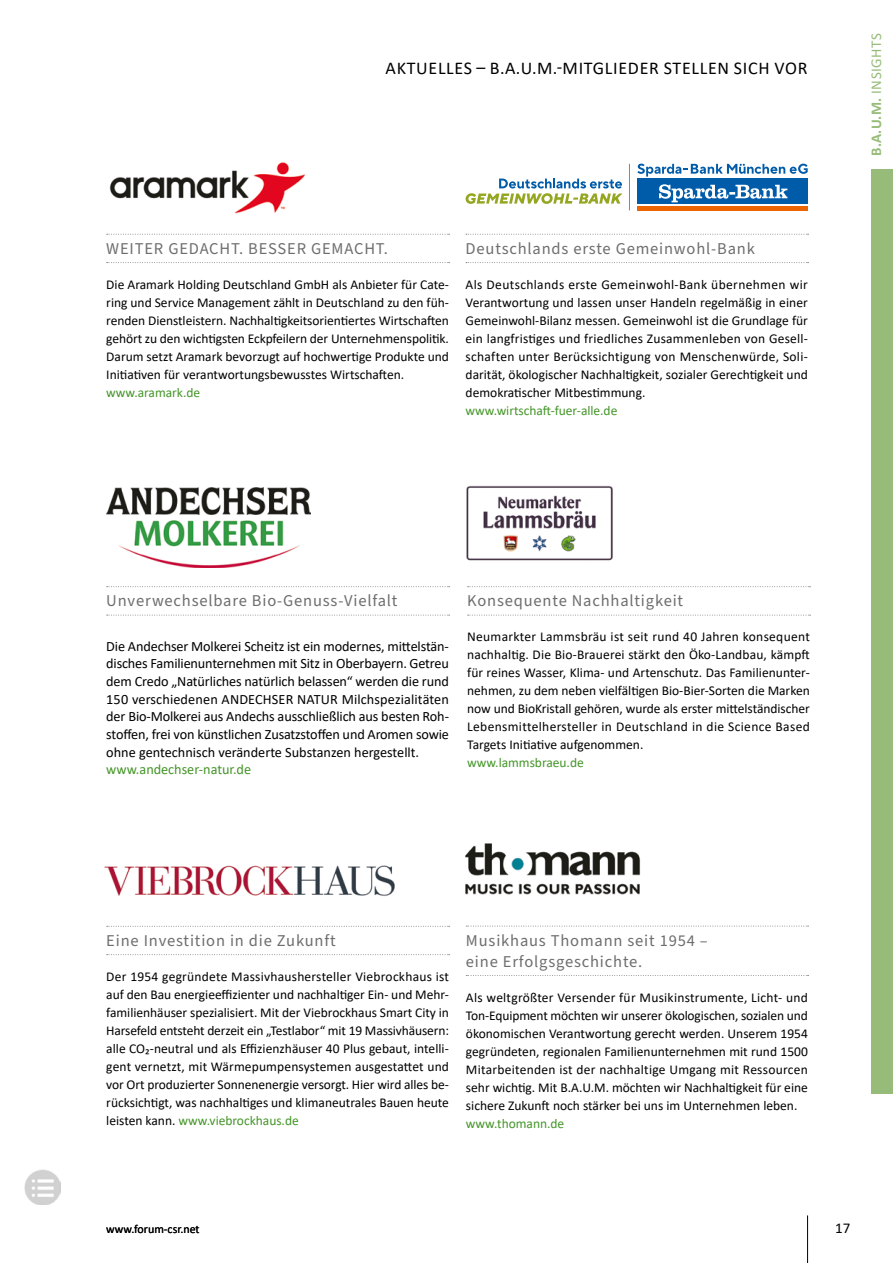
<style>
.page{position:relative;width:893px;height:1263px;background:#fff}
.page>*{position:absolute;margin:0;border:0;box-sizing:border-box;transform-origin:0 0}
.t1{font:18px "Calibri";letter-spacing:.04em;color:#000}
.t2{font:16.5px/21px "Source Sans Pro";letter-spacing:.05em;color:#6e6e6e}
.t3{font:700 15px "Calibri";color:#97bc79}
.t4{font:15px "Calibri";color:#000}
.t5{font:14.25px/17.7px "Calibri";color:#000;text-align:justify}
.t6{font:14.25px "Calibri";color:#449528}
.t7{font:13.5px/18px "Calibri";color:#000;text-align:justify}
.t8{font:13.5px "Calibri";color:#449528}
.t9{font:12px "Calibri";color:#000}
.s1{font-weight:400}
.s2{color:#449528}
</style>
<div class="page">
<div style="left:872px;top:169px;width:21px;height:925px;background:#97bc79"></div>
<hr style="left:807px;top:1215px;width:1px;height:48px;background:#000">
<img style="left:25px;top:1169px;width:35px;height:36px">
<svg style="left:466px;top:234px;width:342px;height:1px"></svg>
<svg style="left:466px;top:262px;width:342px;height:1px"></svg>
<div style="left:636px;top:177px;width:173px;height:35px;border:2px solid #fff"></div>
<div style="left:637px;top:179px;width:171px;height:25px;background:#005ba9"></div>
<hr style="left:637px;top:206px;width:171px;height:4px;background:#ec6500">
<svg style="left:659px;top:184px;width:128px;height:18px"></svg>
<svg style="left:637px;top:164px;width:171px;height:13px"></svg>
<svg style="left:466px;top:179px;width:157px;height:25px"></svg>
<hr style="left:629px;top:164px;width:1px;height:46px;background:#868786">
<img style="left:104px;top:865px;width:291px;height:31px">
<img style="left:107px;top:488px;width:203px;height:79px">
<img style="left:466px;top:485px;width:147px;height:76px">
<svg style="left:466px;top:926px;width:342px;height:1px"></svg>
<svg style="left:466px;top:975px;width:342px;height:1px"></svg>
<img style="left:465px;top:843px;width:175px;height:52px">
<svg style="left:468px;top:586px;width:342px;height:1px"></svg>
<svg style="left:468px;top:615px;width:342px;height:1px"></svg>
<svg style="left:107px;top:926px;width:343px;height:1px"></svg>
<svg style="left:107px;top:954px;width:343px;height:1px"></svg>
<img style="left:109px;top:162px;width:197px;height:52px">
<svg style="left:107px;top:234px;width:343px;height:1px"></svg>
<svg style="left:107px;top:262px;width:343px;height:1px"></svg>
<svg style="left:107px;top:586px;width:343px;height:1px"></svg>
<svg style="left:107px;top:615px;width:343px;height:1px"></svg>
<h1 class="t1" style="left:386px;top:55px;width:423px">AKTUELLES – B.A.U.M.-MITGLIEDER STELLEN SICH VOR</h1>
<p class="t2" style="left:106px;top:238px;width:283px">WEITER GEDACHT. BESSER GEMACHT.</p>
<p class="t7" style="left:106px;top:275px;width:344px">Die Aramark Holding Deutschland GmbH als Anbieter für Cate&shy;ring und Service Management zählt in Deutschland zu den füh&shy;renden Dienstleistern. Nachhaltigkeitsorientiertes Wirtschaften gehört zu den wichtigsten Eckpfeilern der Unternehmenspolitik.<br>Darum setzt Aramark bevorzugt auf hochwertige Produkte und Initiativen für verantwortungsbewusstes Wirtschaften.</p>
<p class="t8" style="left:106px;top:383px;width:95px">www.aramark.de</p>
<p class="t2" style="left:466px;top:238px;width:291px">Deutschlands erste Gemeinwohl-Bank</p>
<p class="t7" style="left:466px;top:275px;width:344px">Als Deutschlands erste Gemeinwohl-Bank übernehmen wir Verantwortung und lassen unser Handeln regelmäßig in einer Gemeinwohl-Bilanz messen. Gemeinwohl ist die Grundlage für ein langfristiges und friedliches Zusammenleben von Gesell&shy;schaften unter Berücksichtigung von Menschenwürde, Soli&shy;darität, ökologischer Nachhaltigkeit, sozialer Gerechtigkeit und demokratischer Mitbestimmung.</p>
<p class="t8" style="left:466px;top:401px;width:153px">www.wirtschaft-fuer-alle.de</p>
<p class="t3" style="left:867px;top:156px;width:125px;rotate:-90deg">B.A.U.M. <span class="s1">INSIGHTS</span></p>
<p class="t2" style="left:106px;top:591px;width:293px">Unverwechselbare Bio-Genuss-Vielfalt</p>
<p class="t5" style="left:106px;top:637px;width:344px">Die Andechser Molkerei Scheitz ist ein modernes, mittelstän&shy;disches Familienunternehmen mit Sitz in Oberbayern. Getreu dem Credo „Natürliches natürlich belassen“ werden die rund 150 verschiedenen ANDECHSER NATUR Milchspezialitäten der Bio-Molkerei aus Andechs ausschließlich aus besten Roh&shy;stoffen, frei von künstlichen Zusatzstoffen und Aromen sowie ohne gentechnisch veränderte Substanzen hergestellt.</p>
<p class="t6" style="left:106px;top:759px;width:146px">www.andechser-natur.de</p>
<p class="t2" style="left:467px;top:591px;width:218px">Konsequente Nachhaltigkeit</p>
<p class="t7" style="left:467px;top:627px;width:344px">Neumarkter Lammsbräu ist seit rund 40 Jahren konsequent nachhaltig. Die Bio-Brauerei stärkt den Öko-Landbau, kämpft für reines Wasser, Klima- und Artenschutz. Das Familienunter&shy;nehmen, zu dem neben vielfältigen Bio-Bier-Sorten die Marken now und BioKristall gehören, wurde als erster mittelständischer Lebensmittelhersteller in Deutschland in die Science Based Targets Initiative aufgenommen.</p>
<p class="t8" style="left:467px;top:753px;width:118px">www.lammsbraeu.de</p>
<p class="t2" style="left:106px;top:930px;width:231px">Eine Investition in die Zukunft</p>
<p class="t7" style="left:106px;top:967px;width:344px">Der 1954 gegründete Massivhaushersteller Viebrockhaus ist auf den Bau energieeffizienter und nachhaltiger Ein- und Mehr&shy;familienhäuser spezialisiert. Mit der Viebrockhaus Smart City in Harsefeld entsteht derzeit ein „Testlabor“ mit 19 Massivhäusern: alle CO₂-neutral und als Effizienzhäuser 40 Plus gebaut, intelli&shy;gent vernetzt, mit Wärmepumpensystemen ausgestattet und vor Ort produzierter Sonnenenergie versorgt. Hier wird alles be&shy;rücksichtigt, was nachhaltiges und klimaneutrales Bauen heute leisten kann. <span class="s2">www.viebrockhaus.de</span></p>
<p class="t2" style="left:466px;top:930px;width:243px">Musikhaus Thomann seit 1954 – eine Erfolgsgeschichte.</p>
<p class="t7" style="left:466px;top:988px;width:343px">Als weltgrößter Versender für Musikinstrumente, Licht- und Ton-Equipment möchten wir unserer ökologischen, sozialen und ökonomischen Verantwortung gerecht werden. Unserem 1954 gegründeten, regionalen Familienunternehmen mit rund 1500<br>Mitarbeitenden ist der nachhaltige Umgang mit Ressourcen sehr wichtig. Mit B.A.U.M. möchten wir Nachhaltigkeit für eine sichere Zukunft noch stärker bei uns im Unternehmen leben.</p>
<p class="t8" style="left:466px;top:1114px;width:100px">www.thomann.de</p>
<p class="t9" style="left:106px;top:1221px;width:95px">www.forum-csr.net</p>
<p class="t4" style="left:835px;top:1218px;width:17px">17</p>
</div>
